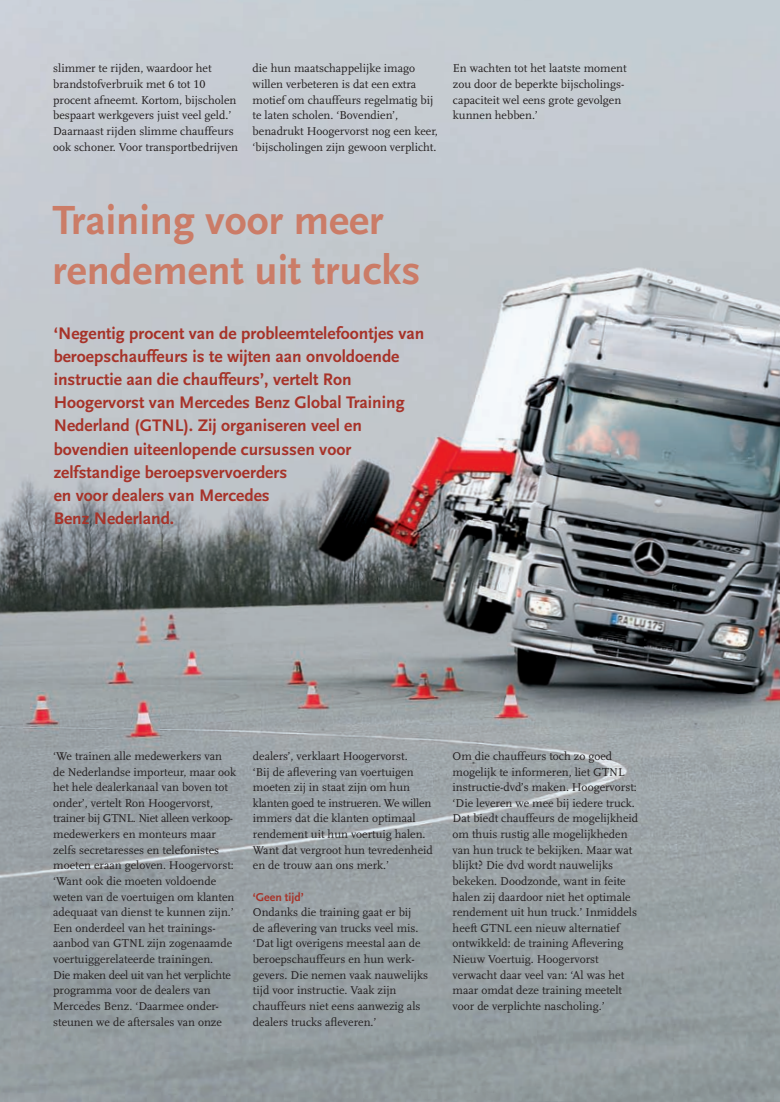
<style>
.page{position:relative;width:780px;height:1102px;background:#fff}
.page>*{position:absolute;margin:0;border:0;box-sizing:border-box;transform-origin:0 0}
.t1{font:700 42.5px/50px "LG Scala Sans";color:#cb7c67}
.t2{font:700 17.5px/23.1px "LG Scala Sans";color:#a73329}
.t3{font:11.88px/15.6px "LG Scala";color:#231f20}
.t4{font:700 11.88px "LG Scala Sans";color:#a73329}
</style>
<div class="page">
<img style="left:0;top:0;width:780px;height:1102px">
<p class="t3" style="left:53px;top:61px;width:186px">slimmer te rijden, waardoor het brandstofverbruik met 6 tot 10 procent afneemt. Kortom, bijscholen bespaart werk gevers juist veel geld.’ Daarnaast rijden slimme chauffeurs ook schoner. Voor transportbedrijven</p>
<p class="t3" style="left:252px;top:61px;width:187px">die hun maatschappelijke imago willen verbeteren is dat een extra motief om chauffeurs regelmatig bij te laten scholen. ‘Bovendien’,<br>be nadrukt Hoogervorst nog een keer, ‘bijscholingen zijn gewoon verplicht.</p>
<p class="t3" style="left:453px;top:61px;width:175px">En wachten tot het laatste moment zou door de beperkte bijscholings&shy;capaciteit wel eens grote gevolgen kunnen hebben.’</p>
<h1 class="t1" style="left:52px;top:197px;width:369px">Training voor meer rendement uit trucks</h1>
<p class="t2" style="left:54px;top:322px;width:372px">‘Negentig procent van de probleemtelefoontjes van beroepschauffeurs is te wijten aan onvoldoende instructie aan die chauffeurs’, vertelt Ron Hoogervorst van Mercedes Benz Global Training Nederland (GTNL). Zij organiseren veel en bovendien uiteenlopende cursussen voor zelfstandige beroepsvervoerders<br>en voor dealers van Mercedes<br>Benz Nederland.</p>
<p class="t3" style="left:53px;top:748px;width:185px">‘We trainen alle medewerkers van de Nederlandse importeur, maar ook het hele dealerkanaal van boven tot onder’, vertelt Ron Hoogervorst, trainer bij GTNL. Niet alleen verkoop&shy;medewerkers en monteurs maar zelfs secretaresses en telefonistes moeten eraan geloven. Hoogervorst: ‘Want ook die moeten voldoende weten van de voertuigen om klanten adequaat van dienst te kunnen zijn.’ Een onderdeel van het trainings&shy;aanbod van GTNL zijn zogenaamde voertuiggerelateerde trainingen.<br>Die maken deel uit van het verplichte programma voor de dealers van Mercedes Benz. ‘Daarmee onder&shy;steunen we de aftersales van onze</p>
<p class="t3" style="left:253px;top:748px;width:181px">dealers’, verklaart Hoogervorst.<br>‘Bij de aflevering van voertuigen moeten zij in staat zijn om hun klanten goed te instrueren. We willen immers dat die klanten optimaal rendement uit hun voertuig halen.<br>Want dat vergroot hun tevredenheid en de trouw aan ons merk.’</p>
<p class="t4" style="left:253px;top:890px;width:52px">‘Geen tijd’</p>
<p class="t3" style="left:253px;top:905px;width:177px">Ondanks die training gaat er bij<br>de aflevering van trucks veel mis. ‘Dat ligt overigens meestal aan de beroepschauffeurs en hun werk&shy;gevers. Die nemen vaak nauwelijks tijd voor instructie. Vaak zijn chauffeurs niet eens aanwezig als dealers trucks afleveren.’</p>
<p class="t3" style="left:452px;top:748px;width:187px">Om die chauffeurs toch zo goed mogelijk te informeren, liet GTNL instructie-dvd’s maken. Hoogervorst: ‘Die leveren we mee bij iedere truck.<br>Dat biedt chauffeurs de mogelijkheid om thuis rustig alle mogelijkheden van hun truck te bekijken. Maar wat blijkt? Die dvd wordt nauwelijks bekeken. Doodzonde, want in feite halen zij daardoor niet het optimale rendement uit hun truck.’ Inmiddels heeft GTNL een nieuw alternatief ontwikkeld: de training Aflevering Nieuw Voertuig. Hoogervorst verwacht daar veel van: ‘Al was het maar omdat deze training meetelt voor de verplichte nascholing.’</p>
</div>
